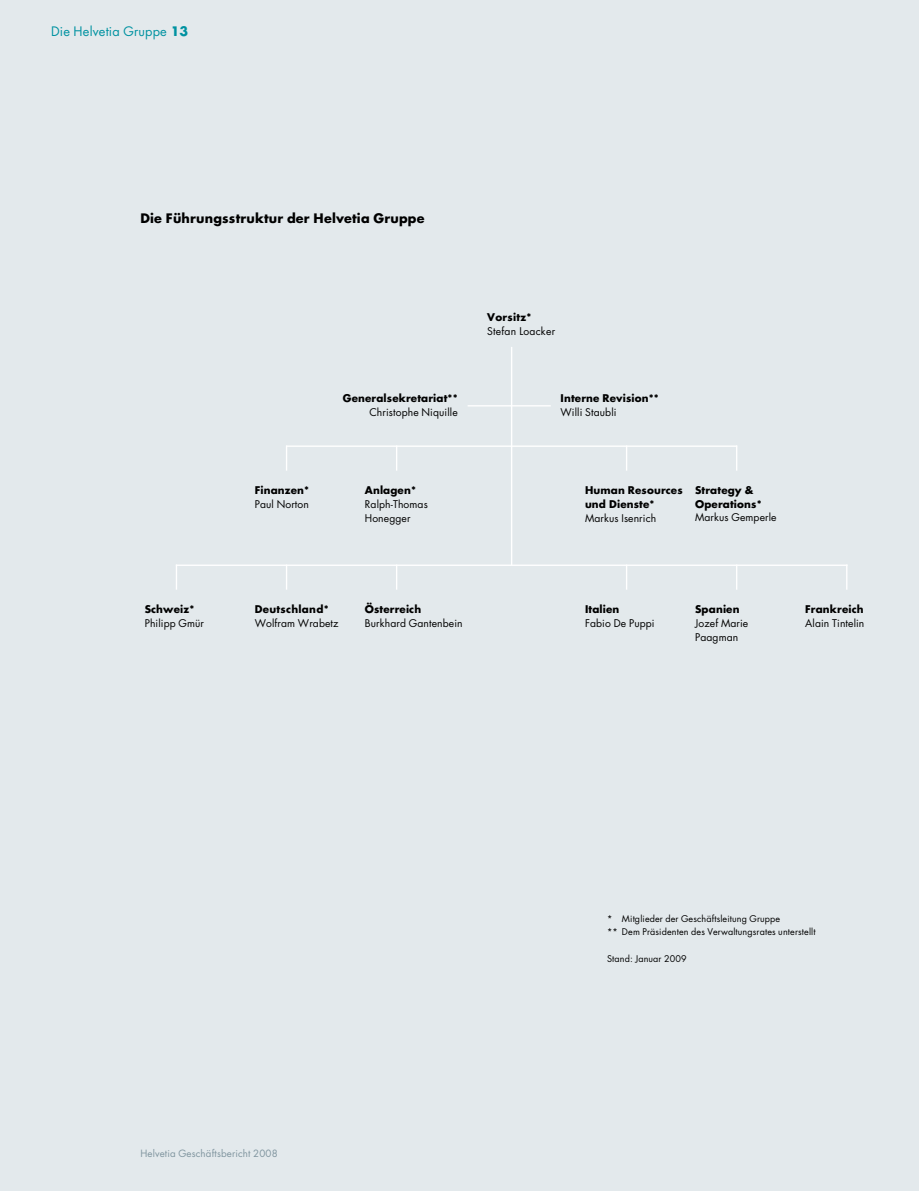
<style>
.page{position:relative;width:919px;height:1191px;background:#fff}
.page>*{position:absolute;margin:0;border:0;box-sizing:border-box;transform-origin:0 0}
.t1{font:700 12.75px "Futura LT";letter-spacing:.015em;color:#000}
.t2{font:12.75px "Futura LT";letter-spacing:.015em;color:#0092a1}
.t3{font:10.35px/13.8px "Futura LT";letter-spacing:.01em;color:#000}
.t4{font:700 10.35px/13.8px "Futura LT";letter-spacing:.015em;color:#000}
.t5{font:9.75px "Futura LT";letter-spacing:.015em;color:#80959f}
.t6{font:9px/13.5px "Futura LT";letter-spacing:.015em;color:#000}
.s1{font-weight:700}
</style>
<div class="page">
<div style="left:0;top:0;width:918px;height:1191px;background:#e3e9ec"></div>
<hr style="left:511px;top:347px;width:1px;height:218px;background:#fff">
<hr style="left:286px;top:445px;width:451px;height:2px;background:#fff">
<svg style="left:286px;top:447px;width:1px;height:23px"></svg>
<svg style="left:396px;top:447px;width:1px;height:23px"></svg>
<svg style="left:626px;top:447px;width:1px;height:23px"></svg>
<svg style="left:736px;top:447px;width:1px;height:23px"></svg>
<hr style="left:467px;top:405px;width:45px;height:1px;background:#fff">
<hr style="left:176px;top:564px;width:671px;height:2px;background:#fff">
<svg style="left:176px;top:566px;width:1px;height:23px"></svg>
<svg style="left:286px;top:566px;width:1px;height:23px"></svg>
<svg style="left:396px;top:566px;width:1px;height:23px"></svg>
<svg style="left:626px;top:566px;width:1px;height:23px"></svg>
<svg style="left:736px;top:566px;width:1px;height:23px"></svg>
<svg style="left:846px;top:566px;width:1px;height:23px"></svg>
<hr style="left:511px;top:405px;width:39px;height:1px;background:#fff">
<p class="t2" style="left:51px;top:23px;width:66px">Column <span class="s1">13</span></p>
<p class="t2" style="left:51px;top:23px;width:139px">Die Helvetia Gruppe <span class="s1">13</span></p>
<p class="t1" style="left:140px;top:210px;width:286px">Die Führungsstruktur der Helvetia Gruppe</p>
<p class="t4" style="left:145px;top:602px;width:51px">Schweiz*</p>
<p class="t3" style="left:145px;top:616px;width:61px">Philipp Gmür</p>
<p class="t4" style="left:255px;top:483px;width:56px">Finanzen*</p>
<p class="t3" style="left:255px;top:497px;width:56px">Paul Norton</p>
<p class="t4" style="left:343px;top:391px;width:116px">Generalsekretariat**</p>
<p class="t3" style="left:369px;top:405px;width:90px">Christophe Niquille</p>
<p class="t4" style="left:365px;top:483px;width:53px">Anlagen*</p>
<p class="t3" style="left:365px;top:497px;width:64px">Ralph-Thomas<br>Honegger</p>
<p class="t4" style="left:487px;top:310px;width:46px">Vorsitz*</p>
<p class="t3" style="left:487px;top:324px;width:69px">Stefan Loacker</p>
<p class="t4" style="left:560px;top:391px;width:100px">Interne Revision**</p>
<p class="t3" style="left:560px;top:405px;width:57px">Willi Staubli</p>
<p class="t4" style="left:585px;top:483px;width:99px">Human Resources und Dienste*</p>
<p class="t3" style="left:585px;top:511px;width:73px">Markus Isenrich</p>
<p class="t4" style="left:695px;top:483px;width:68px">Strategy &amp;<br>Operations*</p>
<p class="t3" style="left:695px;top:511px;width:83px">Markus Gemperle</p>
<p class="t4" style="left:255px;top:602px;width:75px">Deutschland*</p>
<p class="t3" style="left:255px;top:616px;width:85px">Wolfram Wrabetz</p>
<p class="t4" style="left:365px;top:602px;width:58px">Österreich</p>
<p class="t3" style="left:365px;top:616px;width:99px">Burkhard Gantenbein</p>
<p class="t4" style="left:585px;top:602px;width:36px">Italien</p>
<p class="t3" style="left:585px;top:616px;width:71px">Fabio De Puppi</p>
<p class="t4" style="left:695px;top:602px;width:46px">Spanien</p>
<p class="t3" style="left:695px;top:616px;width:55px">Jozef Marie<br>Paagman</p>
<p class="t4" style="left:805px;top:602px;width:60px">Frankreich</p>
<p class="t3" style="left:805px;top:616px;width:61px">Alain Tintelin</p>
<p class="t5" style="left:140px;top:1147px;width:139px">Helvetia Geschäftsbericht 2008</p>
<p class="t6" style="left:607px;top:912px;width:210px">* Mitglieder der Geschäftsleitung Gruppe<br>** Dem Präsidenten des Verwaltungsrates unterstellt</p>
<p class="t6" style="left:607px;top:952px;width:81px">Stand: Januar 2009</p>
</div>
